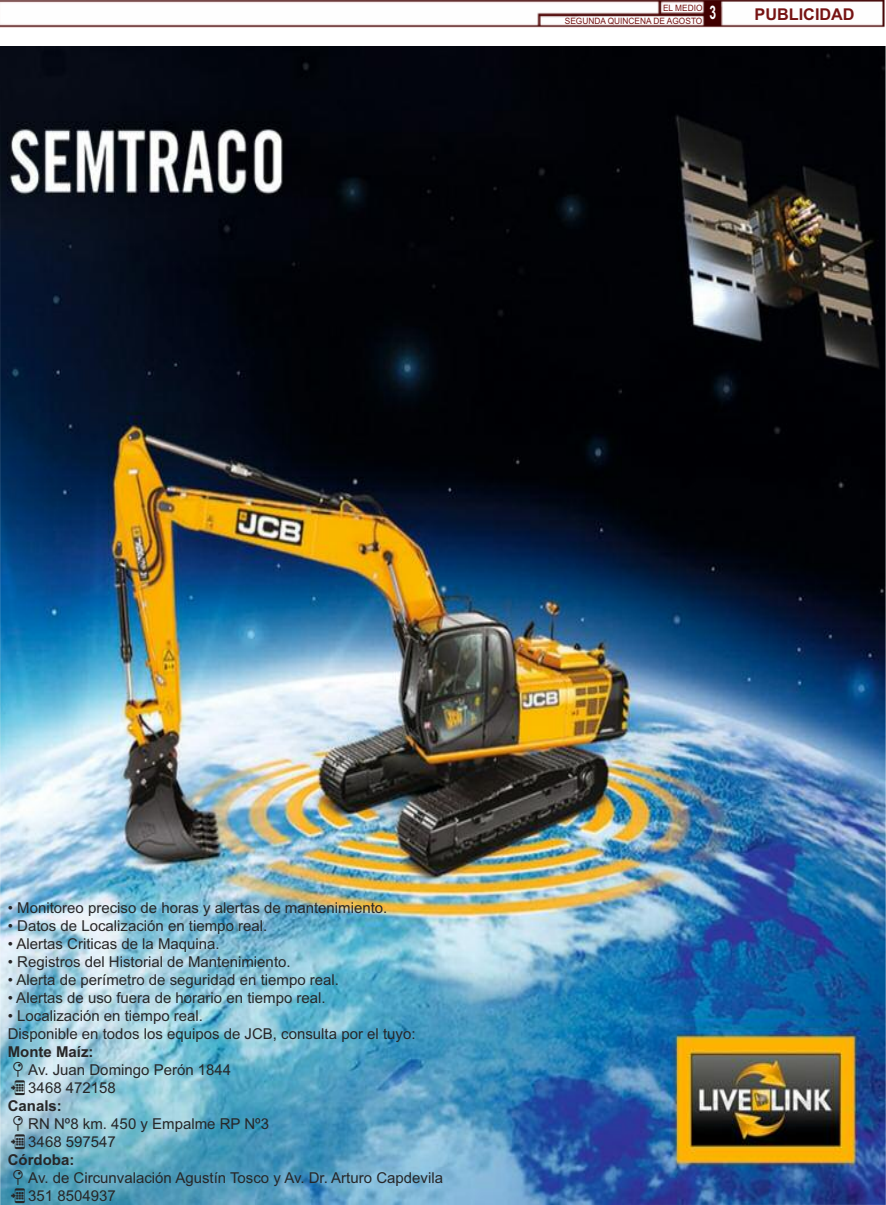
<style>
.page{position:relative;width:886px;height:1205px;background:#fff}
.page>*{position:absolute;margin:0;border:0;box-sizing:border-box;transform-origin:0 0}
.t1{font:700 16.25px "Arial";color:#761313}
.t2{font:15px/18px "Arial";color:#272627}
.t3{font:700 15px "Arial";color:#272627}
.t4{font:8.75px/13.4px "Arial";color:#761313;scale:.95 1}
</style>
<div class="page">
<img style="left:0;top:47px;width:886px;height:1158px">
<img style="left:0;top:0;width:884px;height:28px">
<svg style="left:11px;top:1061px;width:14px;height:34px"></svg>
<svg style="left:11px;top:1115px;width:14px;height:34px"></svg>
<svg style="left:11px;top:1169px;width:14px;height:34px"></svg>
<p class="t4" style="left:565px;top:1px;width:161px;text-indent:98px">EL MEDIO<br>SEGUNDA QUINCENA DE AGOSTO <sup>3</sup></p>
<p class="t1" style="left:754px;top:5px;width:102px">PuBlICIdad</p>
<p class="t2" style="left:8px;top:898px;width:381px">• Monitoreo preciso de horas y alertas de mantenimiento.</p>
<p class="t2" style="left:8px;top:916px;width:261px">• Datos de Localización en tiempo real.</p>
<p class="t2" style="left:8px;top:934px;width:214px">• Alertas Criticas de la Maquina.</p>
<p class="t2" style="left:8px;top:952px;width:284px">• Registros del Historial de Mantenimiento.</p>
<p class="t2" style="left:8px;top:970px;width:333px">• Alerta de perímetro de seguridad en tiempo real.</p>
<p class="t2" style="left:8px;top:988px;width:319px">• Alertas de uso fuera de horario en tiempo real.</p>
<p class="t2" style="left:8px;top:1006px;width:409px">• Localización en tiempo real.<br>Disponible en todos los equipos de JCB, consulta por el tuyo:</p>
<p class="t3" style="left:8px;top:1042px;width:87px">Monte Maíz:</p>
<p class="t2" style="left:28px;top:1060px;width:204px">Av. Juan Domingo Perón 1844<br>3468 472158</p>
<p class="t3" style="left:8px;top:1096px;width:56px">Canals:</p>
<p class="t2" style="left:28px;top:1114px;width:242px">RN Nº8 km. 450 y Empalme RP Nº3<br>3468 597547</p>
<p class="t3" style="left:8px;top:1150px;width:68px">Córdoba:</p>
<p class="t2" style="left:28px;top:1168px;width:416px">Av. de Circunvalación Agustín Tosco y Av. Dr. Arturo Capdevila<br>351 8504937</p>
</div>
